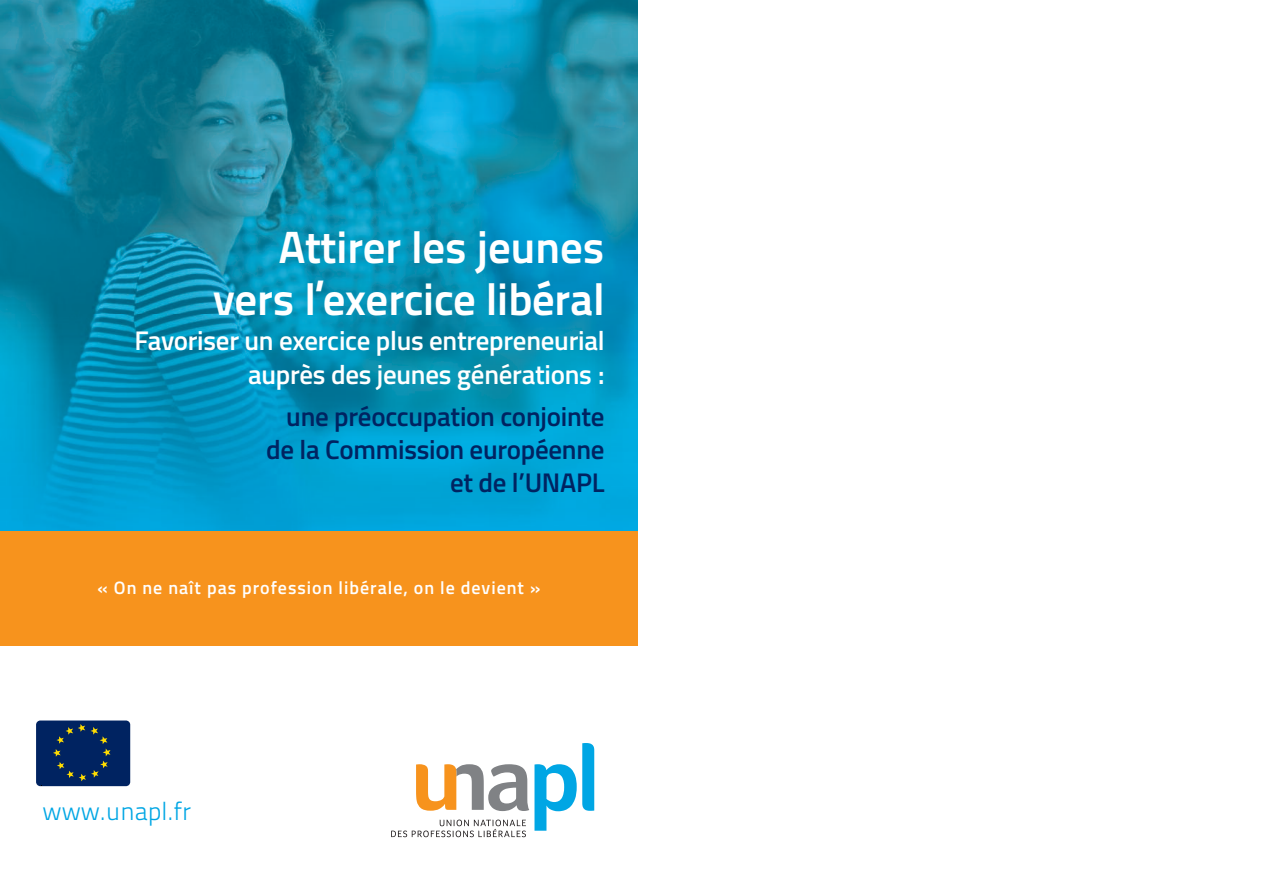
<style>
.page{position:relative;width:1276px;height:893px;background:#fff}
.page>*{position:absolute;margin:0;border:0;box-sizing:border-box;transform-origin:0 0}
.t1{font:700 45px/52.5px "Titillium Text 22 L";letter-spacing:-.01em;color:#fff;text-align:right}
.t2{font:600 27px/34.5px "Titillium";letter-spacing:-.01em;color:#fff;text-align:right}
.t3{font:600 27px/33px "Titillium";letter-spacing:-.01em;color:#002361;text-align:right}
.t4{font:300 25.2px "Titillium Text 22 L";color:#00a6e4}
.t5{font:600 18px "Titillium";letter-spacing:.055em;color:#fff}
</style>
<div class="page">
<img style="left:0;top:0;width:638px;height:531px">
<svg style="left:391px;top:743px;width:203px;height:94px"></svg>
<div style="left:0;top:531px;width:638px;height:115px;background:#f7931d"></div>
<div style="left:36px;top:720px;width:94px;height:66px;background:#002361;border-radius:4px"></div>
<svg style="left:53px;top:724px;width:57px;height:57px"></svg>
<h1 class="t1" style="left:213px;top:226px;width:393px">Attirer les jeunes vers l’exercice libéral</h1>
<p class="t2" style="left:134px;top:326px;width:472px">Favoriser un exercice plus entrepreneurial auprès des jeunes générations :</p>
<p class="t3" style="left:266px;top:402px;width:340px">une préoccupation conjointe de la Commission européenne et de l’UNAPL</p>
<p class="t5" style="left:98px;top:581px;width:444px">« On ne naît pas profession libérale, on le devient »</p>
<p class="t4" style="left:43px;top:803px;width:150px">www.unapl.fr</p>
</div>
